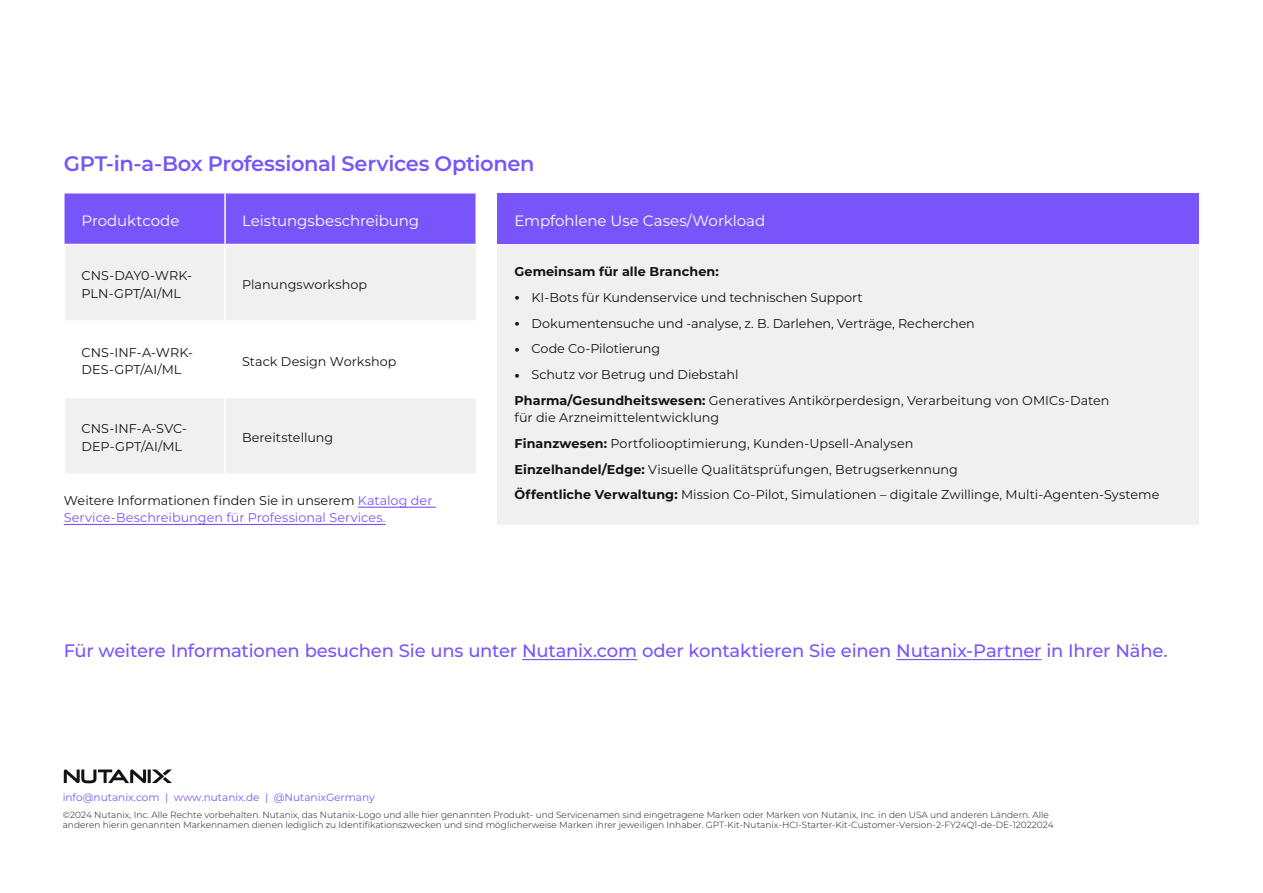
<style>
.page{position:relative;width:1263px;height:893px;background:#fff}
.page>*{position:absolute;margin:0;border:0;box-sizing:border-box;transform-origin:0 0}
.t1{font:600 21px "Montserrat";letter-spacing:-.02em;color:#7855fa}
.t2{font:500 18px "Montserrat";letter-spacing:-.015em;color:#7855fa}
.t3{font:15px "Montserrat";letter-spacing:-.005em;color:#fff}
.t4{font:12.75px/25.8px "Montserrat";color:#131313}
.t5{font:12.75px/17.2px "Montserrat";color:#7855fa}
.t6{font:700 12.75px "Montserrat";letter-spacing:.005em;color:#131313}
.t7{font:10.5px "Montserrat";color:#7855fa}
.t8{font:300 9px/10.5px "Montserrat";color:#131313}
.s1{font-weight:700;font-size:15px}
.s2{font-weight:700}
.s3{color:#131313}
</style>
<div class="page">
<svg style="left:64px;top:769px;width:108px;height:14px"></svg>
<div style="left:497px;top:193px;width:702px;height:51px;background:#7855fa"></div>
<div style="left:497px;top:244px;width:702px;height:281px;background:#f0f0f0"></div>
<div style="left:65px;top:193px;width:410px;height:51px;background:#7855fa"></div>
<div style="left:65px;top:245px;width:411px;height:228px;background:#f0f0f0"></div>
<svg style="left:65px;top:322px;width:411px;height:75px"></svg>
<hr style="left:224px;top:245px;width:2px;height:75px;background:#fff">
<hr style="left:64px;top:320px;width:161px;height:2px;background:#fff">
<hr style="left:225px;top:320px;width:251px;height:2px;background:#fff">
<hr style="left:224px;top:322px;width:2px;height:75px;background:#fff">
<hr style="left:64px;top:397px;width:161px;height:1px;background:#fff">
<hr style="left:225px;top:397px;width:251px;height:1px;background:#fff">
<hr style="left:224px;top:398px;width:2px;height:75px;background:#fff">
<hr style="left:224px;top:193px;width:2px;height:51px;background:#fff">
<hr style="left:522px;top:659px;width:115px;height:1px;background:#7855fa">
<hr style="left:896px;top:659px;width:145px;height:1px;background:#7855fa">
<hr style="left:358px;top:507px;width:78px;height:1px;background:#7855fa">
<hr style="left:64px;top:524px;width:322px;height:1px;background:#7855fa">
<h1 class="t1" style="left:64px;top:149px;width:472px">GPT-in-a-Box Professional Services Optionen</h1>
<p class="t3" style="left:514px;top:210px;width:252px">Empfohlene Use Cases/Workload</p>
<p class="t6" style="left:514px;top:262px;width:206px">Gemeinsam für alle Branchen:</p>
<p class="t4" style="left:514px;top:284px;width:349px"><span class="s1">•</span> KI-Bots für Kundenservice und technischen Support</p>
<p class="t4" style="left:514px;top:310px;width:462px"><span class="s1">•</span> Dokumentensuche und -analyse, z. B. Darlehen, Verträge, Recherchen</p>
<p class="t4" style="left:514px;top:335px;width:147px"><span class="s1">•</span> Code Co-Pilotierung</p>
<p class="t4" style="left:514px;top:361px;width:596px"><span class="s1">•</span> Schutz vor Betrug und Diebstahl<br><span class="s2">Pharma/Gesundheitswesen:</span> Generatives Antikörperdesign, Verarbeitung von OMICs-Daten</p>
<p class="t4" style="left:514px;top:404px;width:646px">für die Arzneimittelentwicklung<br><span class="s2">Finanzwesen:</span> Portfoliooptimierung, Kunden-Upsell-Analysen<br><span class="s2">Einzelhandel/Edge:</span> Visuelle Qualitätsprüfungen, Betrugserkennung<br><span class="s2">Öffentliche Verwaltung:</span> Mission Co-Pilot, Simulationen – digitale Zwillinge, Multi-Agenten-Systeme</p>
<p class="t3" style="left:82px;top:210px;width:99px">Produktcode</p>
<p class="t3" style="left:242px;top:210px;width:179px">Leistungsbeschreibung</p>
<p class="t4" style="left:82px;top:267px;width:112px;line-height:17.2px">CNS-DAY0-WRK-<br>PLN-GPT/AI/ML</p>
<p class="t4" style="left:242px;top:271px;width:127px">Planungsworkshop</p>
<p class="t4" style="left:82px;top:343px;width:113px;line-height:17.2px">CNS-INF-A-WRK-<br>DES-GPT/AI/ML</p>
<p class="t4" style="left:242px;top:348px;width:156px">Stack Design Workshop</p>
<p class="t4" style="left:82px;top:420px;width:107px;line-height:17.2px">CNS-INF-A-SVC-<br>DEP-GPT/AI/ML</p>
<p class="t4" style="left:242px;top:424px;width:93px">Bereitstellung</p>
<p class="t5" style="left:64px;top:491px;width:370px"><span class="s3">Weitere Informationen finden Sie in unserem</span> Katalog der<br>Service-Beschreibungen für Professional Services.</p>
<h2 class="t2" style="left:64px;top:638px;width:1105px">Für weitere Informationen besuchen Sie uns unter Nutanix.com oder kontaktieren Sie einen Nutanix-Partner in Ihrer Nähe.</h2>
<p class="t7" style="left:63px;top:790px;width:314px">info@nutanix.com | www.nutanix.de | @NutanixGermany</p>
<p class="t8" style="left:63px;top:809px;width:993px">©2024 Nutanix, Inc. Alle Rechte vorbehalten. Nutanix, das Nutanix-Logo und alle hier genannten Produkt- und Servicenamen sind eingetragene Marken oder Marken von Nutanix, Inc. in den USA und anderen Ländern. Alle anderen hierin genannten Markennamen dienen lediglich zu Identifikationszwecken und sind möglicherweise Marken ihrer jeweiligen Inhaber. GPT-Kit-Nutanix-HCI-Starter-Kit-Customer-Version-2-FY24Q1-de-DE-12022024</p>
</div>
